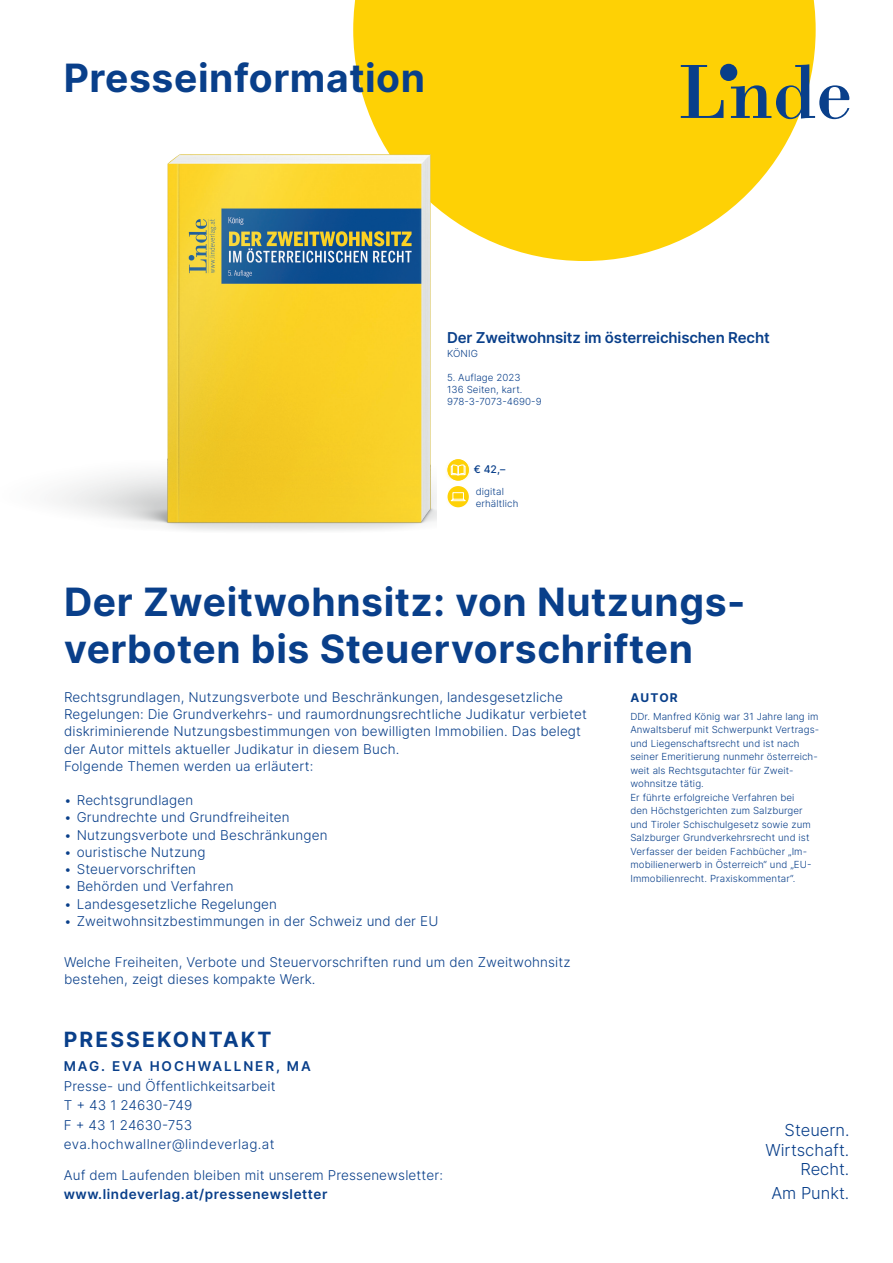
<style>
.page{position:relative;width:893px;height:1263px;background:#fff}
.page>*{position:absolute;margin:0;border:0;box-sizing:border-box;transform-origin:0 0}
.t1{font:700 39px/46.8px "Inter";letter-spacing:.015em;color:#093f8a}
.t2{font:700 21px "Inter";letter-spacing:.1em;color:#093f8a}
.t3{font:300 16.5px/19.5px "Inter";color:#093f8a;text-align:right}
.t4{font:600 15px "Inter";letter-spacing:-.01em;color:#093f8a}
.t5{font:300 13.5px/17.2px "Inter";letter-spacing:.01em;color:#093f8a}
.t6{font:600 13.5px "Inter";letter-spacing:.04em;color:#093f8a}
.t7{font:600 13.5px "Inter";letter-spacing:.14em;color:#093f8a}
.t8{font:700 12px "Inter";letter-spacing:.1em;color:#093f8a}
.t9{font:500 10.5px "Inter";color:#093f8a}
.t10{font:300 9.75px/13.5px "Inter";letter-spacing:.01em;color:#093f8a}
</style>
<div class="page">
<svg style="left:353px;top:0;width:463px;height:261px;background:#fed729"></svg>
<div style="left:446px;top:487px;width:25px;height:20px;background:#fed105;opacity:.75"></div>
<svg style="left:449px;top:492px;width:18px;height:9px"></svg>
<svg style="left:681px;top:65px;width:42px;height:53px;background:#afa22f"></svg>
<svg style="left:731px;top:64px;width:118px;height:55px"></svg>
<div style="left:720px;top:64px;width:17px;height:17px;background:#093f8a;border-radius:50%"></div>
<img style="left:56px;top:154px;width:380px;height:377px">
<div style="left:445px;top:459px;width:26px;height:22px;background:#fed105;opacity:.75"></div>
<svg style="left:450px;top:464px;width:16px;height:12px"></svg>
<h1 class="t1" style="left:64px;top:54px;width:363px">Presseinformation</h1>
<p class="t4" style="left:447px;top:327px;width:324px">Der Zweitwohnsitz im österreichischen Recht</p>
<p class="t10" style="left:447px;top:346px;width:32px">KÖNIG</p>
<p class="t10" style="left:447px;top:371px;width:96px;line-height:12px">5. Auflage 2023<br>136 Seiten, kart.<br>978-3-7073-4690-9</p>
<p class="t9" style="left:474px;top:461px;width:33px">€ 42,–</p>
<p class="t10" style="left:476px;top:485px;width:44px;line-height:12px">digital erhältlich</p>
<h1 class="t1" style="left:64px;top:577px;width:683px">Der Zweitwohnsitz: von Nutzungs&shy;verboten bis Steuervorschriften</h1>
<p class="t5" style="left:64px;top:688px;width:524px">Rechtsgrundlagen, Nutzungsverbote und Beschränkungen, landesgesetzliche Regelungen: Die Grundverkehrs- und raumordnungsrechtliche Judikatur verbietet diskriminierende Nutzungsbestimmungen von bewilligten Immobilien. Das belegt der Autor mittels aktueller Judikatur in diesem Buch.<br>Folgende Themen werden ua erläutert:</p>
<p class="t5" style="left:64px;top:791px;width:131px">• Rechtsgrundlagen</p>
<p class="t5" style="left:64px;top:808px;width:227px">• Grundrechte und Grundfreiheiten</p>
<p class="t5" style="left:64px;top:826px;width:265px">• Nutzungsverbote und Beschränkungen</p>
<p class="t5" style="left:64px;top:843px;width:143px">• ouristische Nutzung</p>
<p class="t5" style="left:64px;top:860px;width:134px">• Steuervorschriften</p>
<p class="t5" style="left:64px;top:877px;width:171px">• Behörden und Verfahren</p>
<p class="t5" style="left:64px;top:895px;width:215px">• Landesgesetzliche Regelungen</p>
<p class="t5" style="left:64px;top:912px;width:376px">• Zweitwohnsitzbestimmungen in der Schweiz und der EU</p>
<p class="t5" style="left:64px;top:953px;width:508px">Welche Freiheiten, Verbote und Steuervorschriften rund um den Zweitwohnsitz bestehen, zeigt dieses kompakte Werk.</p>
<h2 class="t2" style="left:64px;top:1024px;width:209px">PRESSEKONTAKT</h2>
<p class="t7" style="left:64px;top:1056px;width:249px">MAG. EVA HOCHWALLNER, MA</p>
<p class="t5" style="left:64px;top:1075px;width:213px;line-height:19.5px">Presse- und Öffentlichkeitsarbeit<br>T + 43 1 24630-749<br>F + 43 1 24630-753 eva.hochwallner@lindeverlag.at</p>
<p class="t5" style="left:64px;top:1166px;width:381px">Auf dem Laufenden bleiben mit unserem Pressenewsletter:</p>
<p class="t6" style="left:64px;top:1184px;width:265px">www.lindeverlag.at/pressenewsletter</p>
<p class="t8" style="left:630px;top:689px;width:49px">AUTOR</p>
<p class="t10" style="left:630px;top:709px;width:190px">DDr. Manfred König war 31 Jahre lang im Anwaltsberuf mit Schwerpunkt Vertrags&shy;und Liegenschaftsrecht und ist nach seiner Emeritierung nunmehr österreich&shy;weit als Rechtsgutachter für Zweit&shy;wohnsitze tätig.<br>Er führte erfolgreiche Verfahren bei<br>den Höchstgerichten zum Salzburger und Tiroler Schischulgesetz sowie zum Salzburger Grundverkehrsrecht und ist Verfasser der beiden Fachbücher „Im&shy;mobilienerwerb in Österreich“ und „EU-Immobilienrecht. Praxiskommentar“.</p>
<p class="t3" style="left:765px;top:1120px;width:85px">Steuern.<br>Wirtschaft.<br>Recht.</p>
<p class="t3" style="left:771px;top:1183px;width:80px">Am Punkt.</p>
</div>
